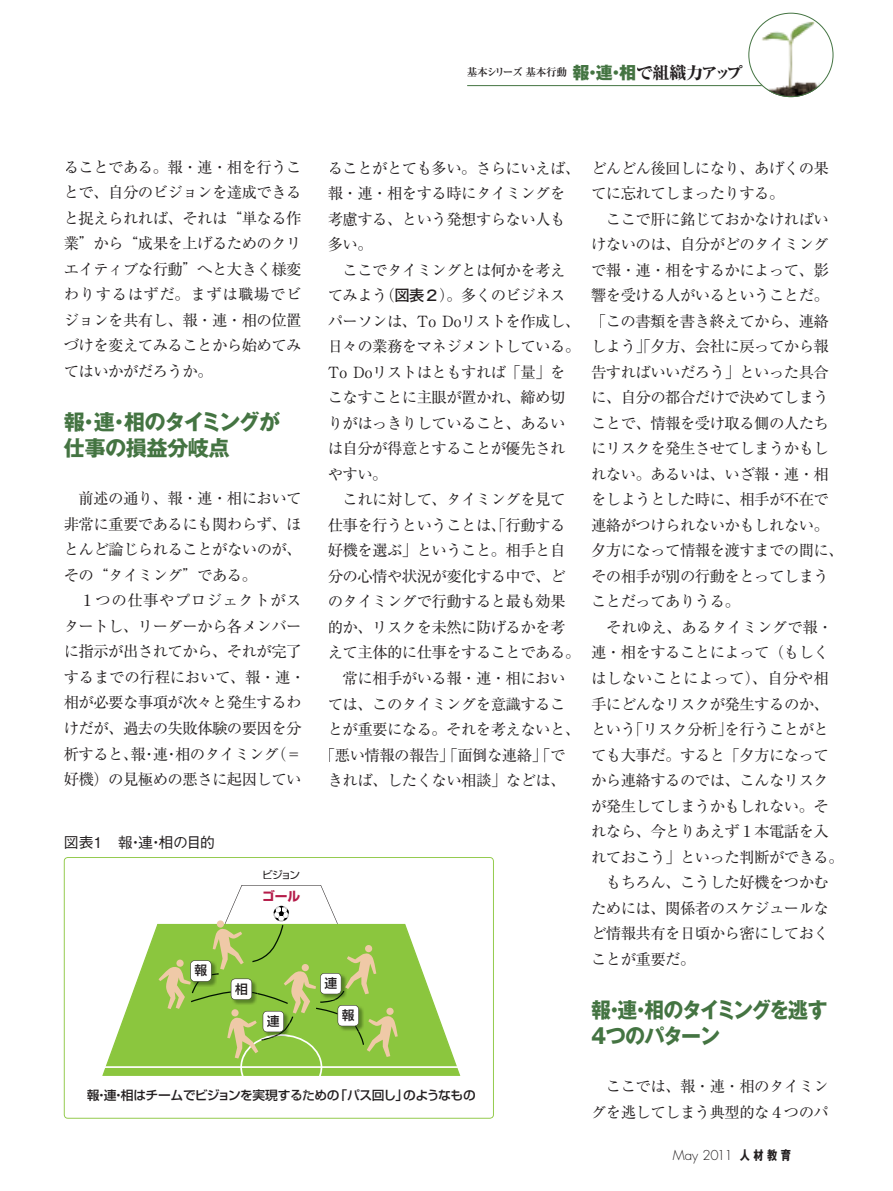
<style>
.page{position:relative;width:893px;height:1191px;background:#fff}
.page>*{position:absolute;margin:0;border:0;box-sizing:border-box;transform-origin:0 0}
.t1{font:21.3px/25.5px "Gothic MB101 Pro Bold 90 pv RKSJ H";letter-spacing:-.065em;color:#447442;scale:.94 1}
.t2{font:21.3px/25.5px "Gothic MB101 Pro Bold 90 pv RKSJ H";letter-spacing:-.03em;color:#447442}
.t3{font:15.45px/25.5px "Ryumin Pro Regular 90 pv RKSJ H";letter-spacing:-.04em;color:#231f20}
.t4{font:15.45px "Ryumin Pro Regular 90 pv RKSJ H";letter-spacing:-.005em;color:#231f20}
.t5{font:15.45px "Ryumin Pro Regular 90 pv RKSJ H";letter-spacing:-.02em;color:#231f20}
.t6{font:14.85px "Gothic BBB Pro Medium 90 pv RKSJ H";letter-spacing:-.03em;color:#231f20}
.t7{font:300 13.35px "Futura";color:#231f20}
.t8{font:12.75px "Shin Go Pro Medium 90 pv RKSJ H";letter-spacing:-.035em;color:#231f20}
.t9{font:12.75px "Shin Go Pro Bold 90 pv RKSJ H";color:#b51c4a}
.t10{font:10.65px "Ryumin Pro Bold 90 pv RKSJ H";letter-spacing:-.075em;color:#231f20}
.t11{font:10.65px "Shin Go Pro Regular 90 pv RKSJ H";color:#231f20}
.s1{font-family:"Gothic MB101 Pro Heavy 90 pv RKSJ H";font-size:16.95px;color:#447442}
.s2{font-family:"Ryumin Pro Heavy 90 pv RKSJ H";font-size:16.95px}
.s3{font-family:"Futo Go B101 Pro Bold 90 pv RKSJ H"}
.s4{font-family:"Gothic MB101 Pro Bold 90 pv RKSJ H";font-weight:400;font-size:12.75px}
</style>
<div class="page">
<svg style="left:64px;top:857px;width:430px;height:261px"></svg>
<hr style="left:467px;top:85px;width:322px;height:1px;background:#447442">
<img style="left:761px;top:13px;width:58px;height:84px">
<div style="left:264px;top:869px;width:36px;height:10px;background:#fff"></div>
<svg style="left:87px;top:885px;width:388px;height:216px"></svg>
<div style="left:235px;top:982px;width:12px;height:12px;background:#fff"></div>
<p class="t10" style="left:467px;top:68px;width:277px">基本シリーズ 基本行動<span class="s1">報・連・相</span><span class="s2">で組織力アップ</span></p>
<p class="t3" style="left:64px;top:156px;width:239px;text-align:justify">ることである。報・連・相を行うことで、自分のビジョンを達成できると捉えられれば、それは“単なる作業”から“成果を上げるためのクリエイティブな行動”へと大きく様変わりするはずだ。まずは職場でビジョンを共有し、報・連・相の位置づけを変えてみることから始めてみてはいかがだろうか。</p>
<h1 class="t2" style="left:64px;top:412px;width:218px">報・連・相のタイミングが仕事の損益分岐点</h1>
<p class="t3" style="left:64px;top:488px;width:243px">　前述の通り、報・連・相において非常に重要であるにも関わらず、ほとんど論じられることがないのが、その“タイミング”である。　<br>　１つの仕事やプロジェクトがスタートし、リーダーから各メンバーに指示が出されてから、それが完了するまでの行程において、報・連・相が必要な事項が次々と発生するわけだが、過去の失敗体験の要因を分析すると、報・連・相のタイミング（＝好機）の見極めの悪さに起因してい</p>
<p class="t6" style="left:64px;top:837px;width:153px">図表1　報・連・相の目的</p>
<p class="t11" style="left:262px;top:870px;width:40px">ビジョン</p>
<p class="t9" style="left:262px;top:891px;width:40px">ゴール</p>
<p class="t3" style="left:328px;top:157px;width:254px">ることがとても多い。さらにいえば、報・連・相をする時にタイミングを考慮する、という発想すらない人も多い。</p>
<p class="t3" style="left:328px;top:259px;width:254px;text-indent:15px">ここでタイミングとは何かを考えてみよう（<span class="s3">図表２</span>）。多くのビジネスパーソンは、To Doリストを作成し、日々の業務をマネジメントしている。<br>To Doリストはともすれば「量」をこなすことに主眼が置かれ、締め切りがはっきりしていること、あるいは自分が得意とすることが優先されやすい。</p>
<p class="t3" style="left:342px;top:489px;width:225px">これに対して、タイミングを見て</p>
<p class="t3" style="left:328px;top:514px;width:239px">仕事を行うということは、「行動する</p>
<p class="t3" style="left:328px;top:540px;width:239px">好機を選ぶ」ということ。相手と自</p>
<p class="t3" style="left:328px;top:565px;width:239px">分の心情や状況が変化する中で、ど</p>
<p class="t3" style="left:328px;top:591px;width:239px">のタイミングで行動すると最も効果</p>
<p class="t3" style="left:328px;top:616px;width:239px">的か、リスクを未然に防げるかを考</p>
<p class="t3" style="left:328px;top:642px;width:254px">えて主体的に仕事をすることである。</p>
<p class="t3" style="left:342px;top:667px;width:225px">常に相手がいる報・連・相におい</p>
<p class="t3" style="left:328px;top:693px;width:239px">ては、このタイミングを意識するこ</p>
<p class="t3" style="left:328px;top:718px;width:254px">とが重要になる。それを考えないと、</p>
<p class="t3" style="left:320px;top:744px;width:247px">「悪い情報の報告」「面倒な連絡」「で</p>
<p class="t3" style="left:328px;top:769px;width:240px">きれば、したくない相談」などは、</p>
<p class="t8" style="left:194px;top:965px;width:14px">報</p>
<p class="t8" style="left:235px;top:984px;width:14px">相</p>
<p class="t8" style="left:267px;top:1016px;width:14px">連</p>
<p class="t8" style="left:324px;top:978px;width:14px">連</p>
<p class="t8" style="left:342px;top:1010px;width:14px">報</p>
<p class="t8" style="left:87px;top:1090px;width:254px">報・連・相はチームでビジョンを実現するための</p>
<p class="t8" style="left:335px;top:1090px;width:143px">「パス回し」のようなもの</p>
<p class="t3" style="left:591px;top:157px;width:239px">どんどん後回しになり、あげくの果てに忘れてしまったりする。</p>
<p class="t3" style="left:591px;top:208px;width:255px;text-indent:15px">ここで肝に銘じておかなければいけないのは、自分がどのタイミングで報・連・相をするかによって、影響を受ける人がいるということだ。「この書類を書き終えてから、連絡しよう」「夕方、会社に戻ってから報告すればいいだろう」といった具合に、自分の都合だけで決めてしまうことで、情報を受け取る側の人たちにリスクを発生させてしまうかもしれない。あるいは、いざ報・連・相をしようとした時に、相手が不在で連絡がつけられないかもしれない。夕方になって情報を渡すまでの間に、その相手が別の行動をとってしまうことだってありうる。</p>
<p class="t5" style="left:606px;top:621px;width:228px">それゆえ、あるタイミングで報・</p>
<p class="t3" style="left:591px;top:642px;width:239px">連・相をすることによって（もしく</p>
<p class="t4" style="left:591px;top:672px;width:239px">はしないことによって）、自分や相</p>
<p class="t3" style="left:591px;top:693px;width:240px">手にどんなリスクが発生するのか、</p>
<p class="t3" style="left:591px;top:718px;width:239px">という「リスク分析」を行うことがと</p>
<p class="t3" style="left:591px;top:744px;width:239px">ても大事だ。すると「夕方になって</p>
<p class="t3" style="left:591px;top:769px;width:239px">から連絡するのでは、こんなリスク</p>
<p class="t3" style="left:591px;top:795px;width:239px">が発生してしまうかもしれない。そ</p>
<p class="t3" style="left:591px;top:820px;width:239px">れなら、今とりあえず１本電話を入</p>
<p class="t3" style="left:591px;top:846px;width:254px">れておこう」といった判断ができる。</p>
<p class="t3" style="left:606px;top:871px;width:225px">もちろん、こうした好機をつかむ</p>
<p class="t3" style="left:591px;top:897px;width:239px">ためには、関係者のスケジュールな</p>
<p class="t3" style="left:591px;top:922px;width:239px">ど情報共有を日頃から密にしておく</p>
<p class="t3" style="left:591px;top:948px;width:106px">ことが重要だ。</p>
<h1 class="t1" style="left:589px;top:1000px;width:256px">報・連・相のタイミングを逃す<br>４つのパターン</h1>
<p class="t3" style="left:591px;top:1075px;width:239px;text-align:right">ここでは、報・連・相のタイミングを逃してしまう典型的な４つのパ</p>
<p class="t7" style="left:673px;top:1149px;width:120px">May 2011<span class="s4">　人 材 教 育</span></p>
</div>
